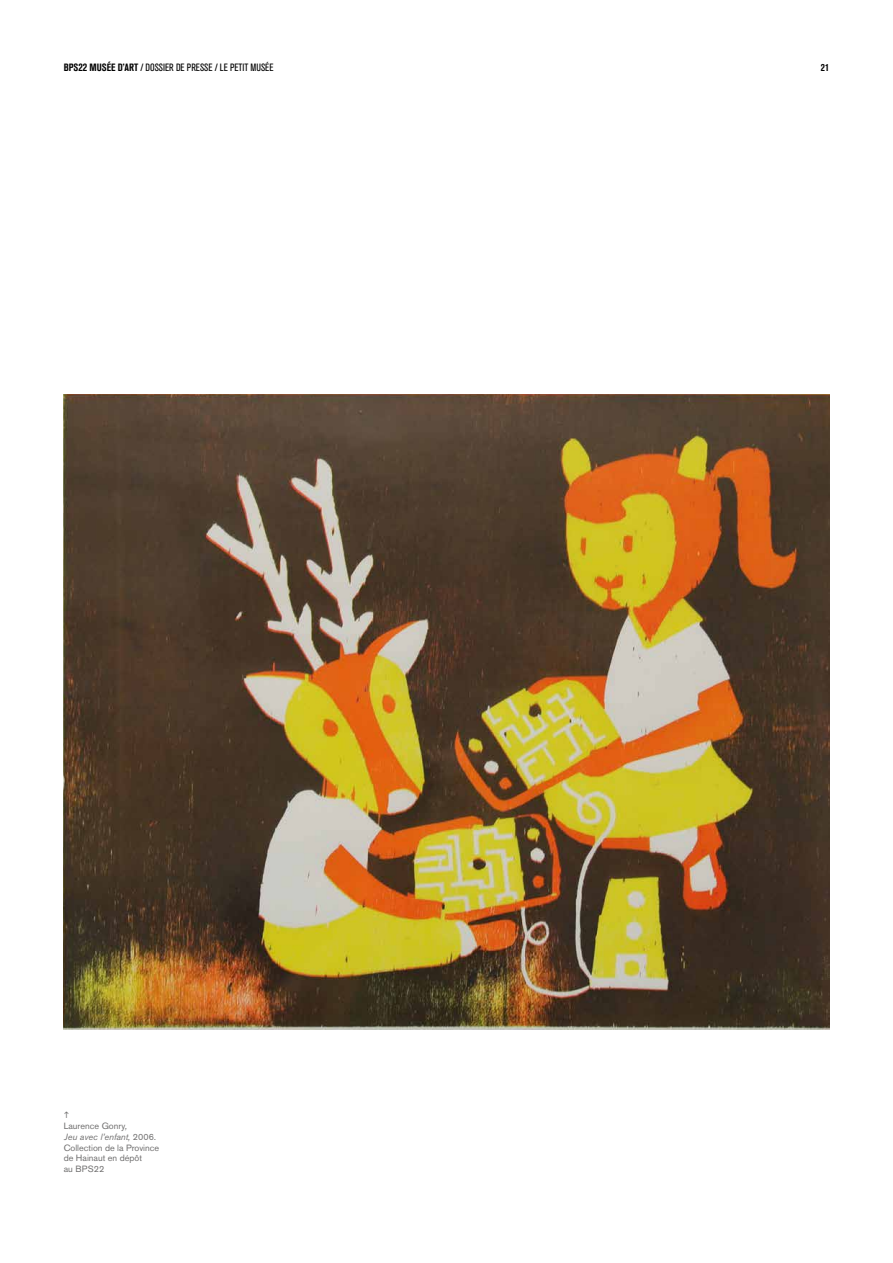
<style>
.page{position:relative;width:893px;height:1263px;background:#fff}
.page>*{position:absolute;margin:0;border:0;box-sizing:border-box;transform-origin:0 0}
.t1{font:condensed 10.5px "Akzidenz Grotesk BQ";color:#000}
.t2{font:700 condensed 10.5px "Akzidenz Grotesk BQ";color:#000}
.t3{font:9px/10.8px "Akzidenz Grotesk BE";color:#706f6f}
.s1{font-family:"Akzidenz Grotesk MG";font-weight:700}
.s2{font-style:italic}
</style>
<div class="page">
<img style="left:64px;top:394px;width:765px;height:635px">
<p class="t1" style="left:64px;top:62px;width:211px"><span class="s1">BPS22 MUSÉE D’ART</span> / DOSSIER DE PRESSE / LE PETIT MUSÉE</p>
<p class="t2" style="left:821px;top:62px;width:10px">21</p>
<p class="t3" style="left:64px;top:1120px;width:97px">Laurence Gonry<span class="s2">,<br>Jeu avec l’enfant,</span> 2006<span class="s2">.<br></span>Collection de la Province de Hainaut en dépôt<br>au BPS22</p>
</div>
